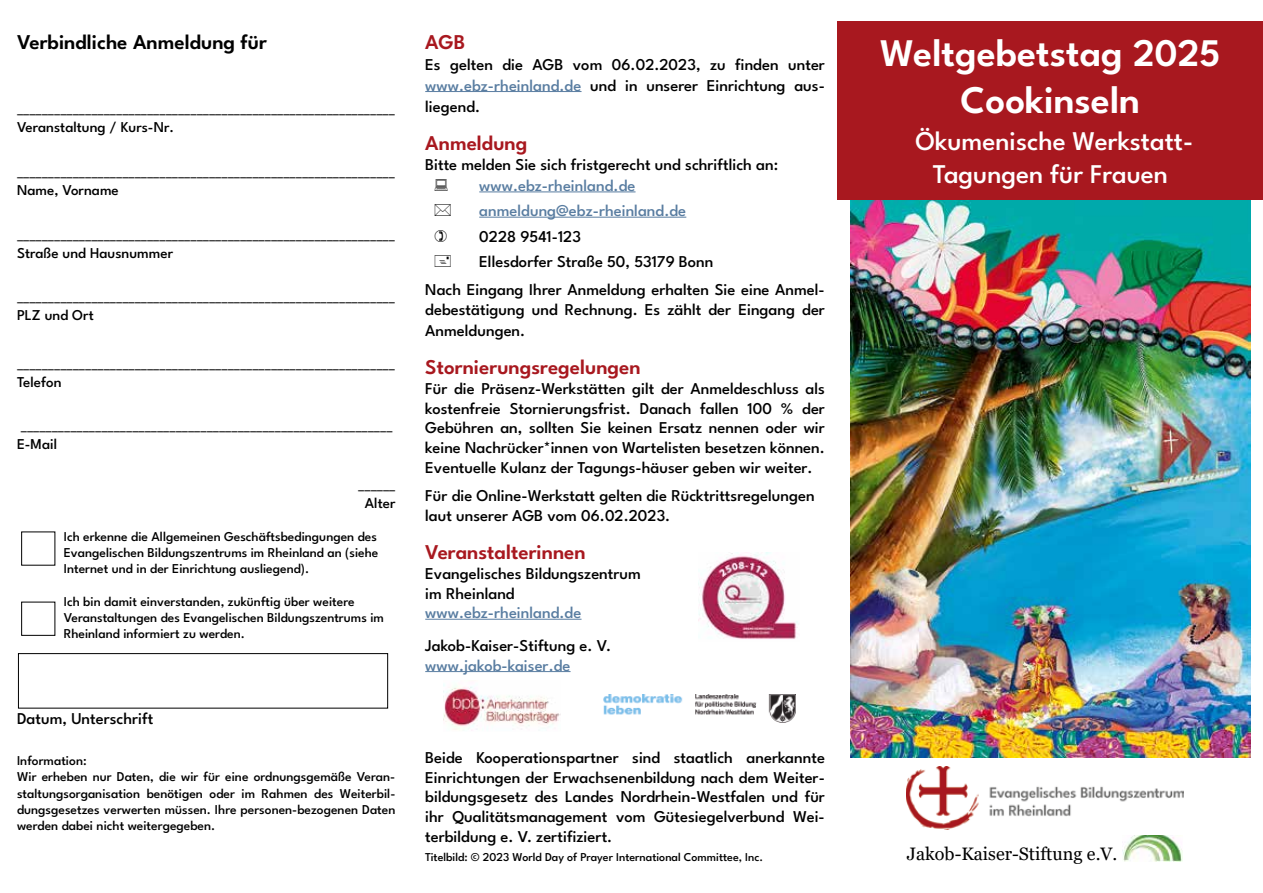
<style>
.page{position:relative;width:1263px;height:893px;background:#fff}
.page>*{position:absolute;margin:0;border:0;box-sizing:border-box;transform-origin:0 0}
.t1{font:600 39px/46.8px "League Spartan";color:#fff;text-align:center}
.t2{font:500 27px/32.4px "League Spartan";color:#fff;text-align:center}
.t3{font:600 21px "League Spartan";color:#a8181f}
.t4{font:600 21px "League Spartan";color:#000}
.t5{font:18px "Georgia";color:#000}
.t6{font:500 16.5px/19.8px "League Spartan";color:#000;text-align:justify}
.t7{font:500 16.5px/25.2px "League Spartan";color:#597da1}
.t8{font:500 15px/18px "League Spartan";color:#000}
.t9{font:500 13.5px/16.2px "League Spartan";color:#000}
.t10{font:500 12px "League Spartan";color:#000}
.s1{color:#597da1}
</style>
<div class="page">
<img style="left:850px;top:200px;width:400px;height:557px">
<div style="left:838px;top:21px;width:425px;height:179px;background:#a8181f"></div>
<img style="left:907px;top:767px;width:276px;height:62px">
<div style="left:21px;top:602px;width:34px;height:34px;border:1px solid #000"></div>
<div style="left:18px;top:653px;width:370px;height:55px;border:1px solid #000"></div>
<hr style="left:425px;top:91px;width:156px;height:1px;background:#597da1">
<hr style="left:479px;top:192px;width:156px;height:1px;background:#597da1">
<hr style="left:479px;top:217px;width:207px;height:1px;background:#597da1">
<hr style="left:425px;top:619px;width:156px;height:1px;background:#597da1">
<hr style="left:425px;top:671px;width:145px;height:1px;background:#597da1">
<img style="left:698px;top:552px;width:100px;height:87px">
<img style="left:1123px;top:835px;width:59px;height:27px">
<img style="left:604px;top:694px;width:191px;height:29px">
<img style="left:443px;top:684px;width:117px;height:47px">
<p class="t4" style="left:17px;top:25px;width:251px">Verbindliche Anmeldung für</p>
<p class="t8" style="left:17px;top:99px;width:379px">_____________________________________________________________<br>Veranstaltung / Kurs-Nr.</p>
<p class="t8" style="left:17px;top:162px;width:379px">_____________________________________________________________<br>Name, Vorname</p>
<p class="t8" style="left:17px;top:224px;width:379px">_____________________________________________________________<br>Straße und Hausnummer</p>
<p class="t8" style="left:17px;top:287px;width:379px">_____________________________________________________________<br>PLZ und Ort</p>
<p class="t8" style="left:17px;top:353px;width:379px">_____________________________________________________________<br>Telefon</p>
<p class="t8" style="left:17px;top:416px;width:377px">____________________________________________________________<br>E-Mail</p>
<p class="t8" style="left:358px;top:474px;width:39px;text-align:center">______<br>Alter</p>
<p class="t9" style="left:64px;top:527px;width:316px;text-align:justify">Ich erkenne die Allgemeinen Geschäftsbedingungen des Evangelischen Bildungszentrums im Rheinland an (siehe Internet und in der Einrichtung ausliegend).</p>
<p class="t9" style="left:64px;top:592px;width:322px">Ich bin damit einverstanden, zukünftig über weitere<br>Veranstaltungen des Evangelischen Bildungszentrums im<br>Rheinland informiert zu werden.</p>
<p class="t6" style="left:17px;top:707px;width:138px">Datum, Unterschrift</p>
<p class="t9" style="left:17px;top:751px;width:380px">Information:<br>Wir erheben nur Daten, die wir für eine ordnungsgemäße Veran&shy;staltungsorganisation benötigen oder im Rahmen des Weiterbil&shy;dungsgesetzes verwerten müssen. Ihre personen-bezogenen Daten werden dabei nicht weitergegeben.</p>
<p class="t3" style="left:425px;top:25px;width:41px">AGB</p>
<p class="t6" style="left:425px;top:52px;width:401px;line-height:21.3px">Es gelten die AGB vom 06.02.2023, zu finden unter <span class="s1">www.ebz-rheinland.de</span> und in unserer Einrichtung aus&shy;liegend.</p>
<p class="t3" style="left:425px;top:127px;width:104px">Anmeldung</p>
<p class="t6" style="left:425px;top:153px;width:354px">Bitte melden Sie sich fristgerecht und schriftlich an:</p>
<p class="t7" style="left:479px;top:172px;width:208px">www.ebz-rheinland.de anmeldung@ebz-rheinland.de</p>
<p class="t6" style="left:479px;top:222px;width:236px;line-height:25.2px">0228 9541-123<br>Ellesdorfer Straße 50, 53179 Bonn</p>
<p class="t6" style="left:425px;top:278px;width:401px;line-height:20.4px">Nach Eingang Ihrer Anmeldung erhalten Sie eine Anmel&shy;debestätigung und Rechnung. Es zählt der Eingang der Anmeldungen.</p>
<p class="t3" style="left:425px;top:351px;width:217px">Stornierungsregelungen</p>
<p class="t6" style="left:425px;top:377px;width:401px">Für die Präsenz-Werkstätten gilt der Anmeldeschluss als kostenfreie Stornierungsfrist. Danach fallen 100 % der Gebühren an, sollten Sie keinen Ersatz nennen oder wir keine Nachrücker*innen von Wartelisten besetzen können.<br>Eventuelle Kulanz der Tagungs-häuser geben wir weiter.</p>
<p class="t6" style="left:425px;top:484px;width:391px">Für die Online-Werkstatt gelten die Rücktrittsregelungen laut unserer AGB vom 06.02.2023.</p>
<p class="t3" style="left:425px;top:536px;width:162px">Veranstalterinnen</p>
<p class="t6" style="left:425px;top:562px;width:217px">Evangelisches Bildungszentrum im Rheinland</p>
<p class="t7" style="left:425px;top:599px;width:158px">www.ebz-rheinland.de</p>
<p class="t6" style="left:425px;top:634px;width:187px">Jakob-Kaiser-Stiftung e. V.</p>
<p class="t7" style="left:425px;top:651px;width:147px">www.jakob-kaiser.de</p>
<h1 class="t1" style="left:880px;top:26px;width:342px">Weltgebetstag 2025<br>Cookinseln</h1>
<h2 class="t2" style="left:915px;top:123px;width:279px">Ökumenische Werkstatt-<br>Tagungen für Frauen</h2>
<p class="t6" style="left:425px;top:746px;width:401px">Beide Kooperationspartner sind staatlich anerkannte Einrichtungen der Erwachsenenbildung nach dem Weiter&shy;bildungsgesetz des Landes Nordrhein-Westfalen und für ihr Qualitätsmanagement vom Gütesiegelverbund Wei&shy;terbildung e. V. zertifiziert.</p>
<p class="t10" style="left:425px;top:847px;width:339px">Titelbild: © 2023 World Day of Prayer International Committee, Inc.</p>
<p class="t5" style="left:907px;top:842px;width:212px">Jakob-Kaiser-Stiftung e.V.</p>
</div>
